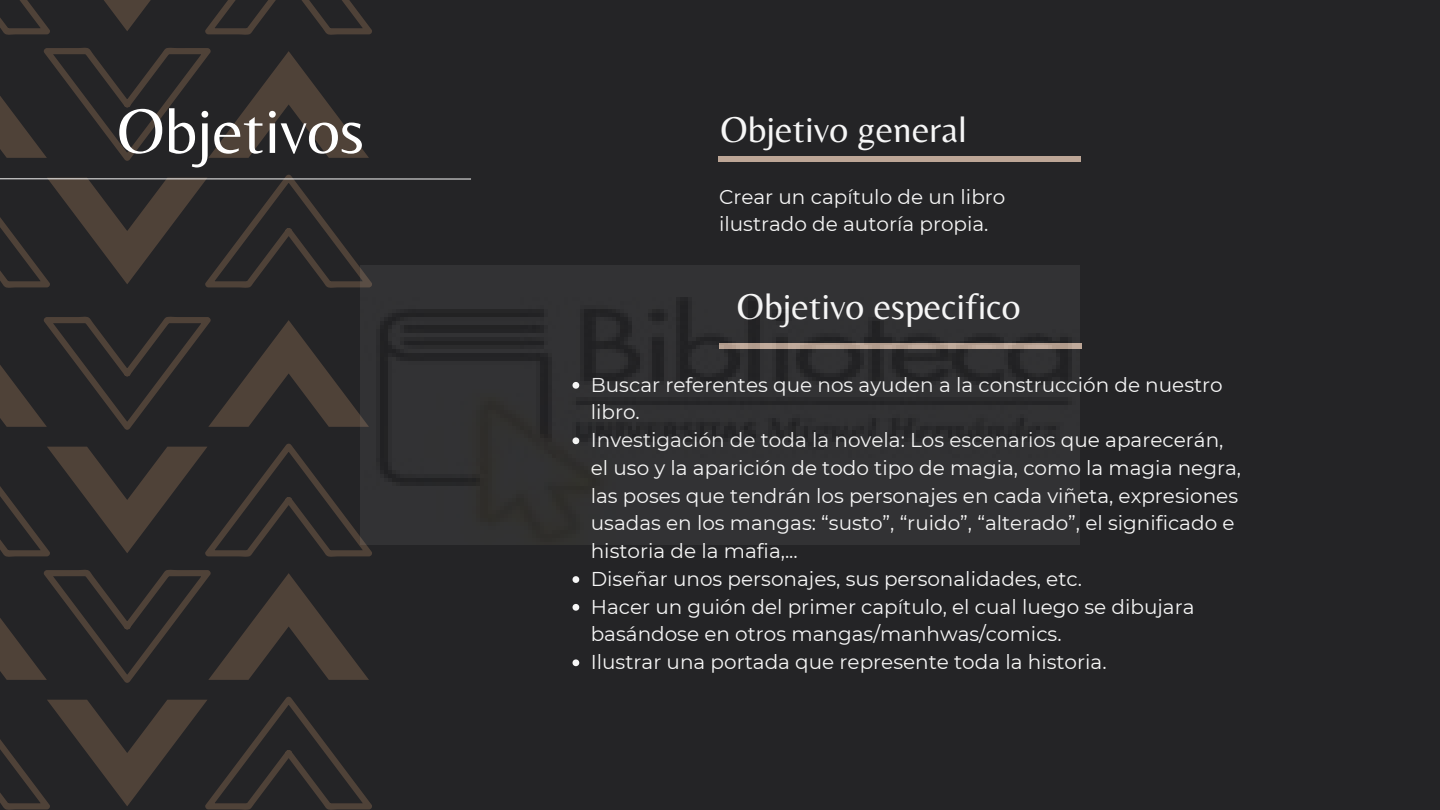
<style>
.page{position:relative;width:1440px;height:810px;background:#242426}
.page>*{position:absolute;margin:0;border:0;box-sizing:border-box;transform-origin:0 0}
.t1{font:65.4px "Belleza";color:#fff}
.t2{font:37.4px "Belleza";color:#f6f6f6}
.t3{font:20px/27.8px "Montserrat";color:#f6f6f6}
</style>
<div class="page">
<svg style="left:0;top:316px;width:360px;height:114px"></svg>
<svg style="left:0;top:443px;width:372px;height:114px"></svg>
<svg style="left:0;top:570px;width:369px;height:113px"></svg>
<svg style="left:0;top:696px;width:372px;height:114px"></svg>
<svg style="left:0;top:0;width:372px;height:35px"></svg>
<svg style="left:0;top:47px;width:369px;height:114px"></svg>
<div style="left:718px;top:156px;width:363px;height:6px;background:#bda696"></div>
<svg style="left:573px;top:576px;width:6px;height:7px"></svg>
<svg style="left:573px;top:604px;width:6px;height:7px"></svg>
<svg style="left:573px;top:659px;width:6px;height:7px"></svg>
<div style="left:719px;top:344px;width:363px;height:5px;background:#bda696"></div>
<svg style="left:0;top:174px;width:471px;height:114px"></svg>
<img style="left:360px;top:265px;width:720px;height:280px">
<p class="t1" style="left:117px;top:92px;width:249px">Objetivos</p>
<p class="t2" style="left:721px;top:108px;width:248px">Objetivo general</p>
<p class="t3" style="left:719px;top:183px;width:288px">Crear un capítulo de un libro ilustrado de autoría propia.</p>
<p class="t2" style="left:737px;top:285px;width:285px">Objetivo especifico</p>
<p class="t3" style="left:591px;top:371px;width:634px">Buscar referentes que nos ayuden a la construcción de nuestro libro.</p>
<p class="t3" style="left:591px;top:426px;width:652px">Investigación de toda la novela: Los escenarios que aparecerán, el uso y la aparición de todo tipo de magia, como la magia negra, las poses que tendrán los personajes en cada viñeta, expresiones usadas en los mangas: “susto”, “ruido”, “alterado”, el significado e historia de la mafia,...</p>
<p class="t3" style="left:591px;top:565px;width:493px">Diseñar unos personajes, sus personalidades, etc.</p>
<p class="t3" style="left:591px;top:593px;width:605px">Hacer un guión del primer capítulo, el cual luego se dibujara basándose en otros mangas/manhwas/comics.</p>
<p class="t3" style="left:591px;top:648px;width:517px">Ilustrar una portada que represente toda la historia.</p>
</div>
